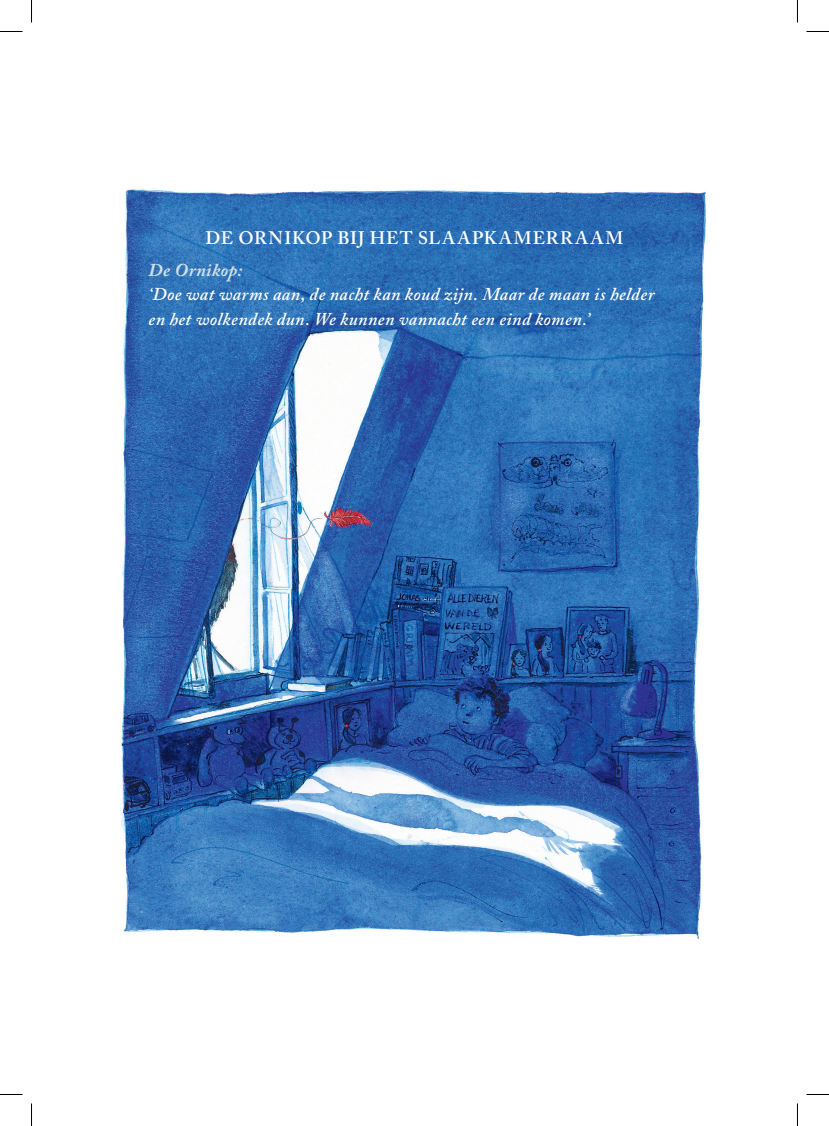
<style>
.page{position:relative;width:829px;height:1126px;background:#fff}
.page>*{position:absolute;margin:0;border:0;box-sizing:border-box;transform-origin:0 0}
.t1{font:italic 600 18px/24.6px "Adobe Caslon Pro";letter-spacing:.02em;color:#fff}
.t2{font:600 18px "Adobe Caslon Pro";letter-spacing:.075em;color:#fff}
.t3{font:italic 700 18px "Adobe Caslon Pro";letter-spacing:.02em;color:#cfdfe7}
</style>
<div class="page">
<img style="left:121px;top:189px;width:585px;height:750px">
<svg style="left:0;top:31px;width:22px;height:1px"></svg>
<svg style="left:806px;top:31px;width:22px;height:1px"></svg>
<svg style="left:0;top:1094px;width:22px;height:1px"></svg>
<svg style="left:806px;top:1094px;width:22px;height:1px"></svg>
<svg style="left:31px;top:0;width:1px;height:22px"></svg>
<svg style="left:31px;top:1103px;width:1px;height:23px"></svg>
<svg style="left:797px;top:0;width:1px;height:22px"></svg>
<svg style="left:797px;top:1103px;width:1px;height:23px"></svg>
<p class="t2" style="left:205px;top:228px;width:419px">DE ORNIKOP BIJ HET SLAAPKAMERRAAM</p>
<p class="t3" style="left:148px;top:259px;width:95px">De Ornikop:</p>
<p class="t1" style="left:148px;top:282px;width:507px">‘Doe wat warms aan, de nacht kan koud zijn. Maar de maan is helder en het wolkendek dun. We kunnen vannacht een eind komen.’</p>
</div>
